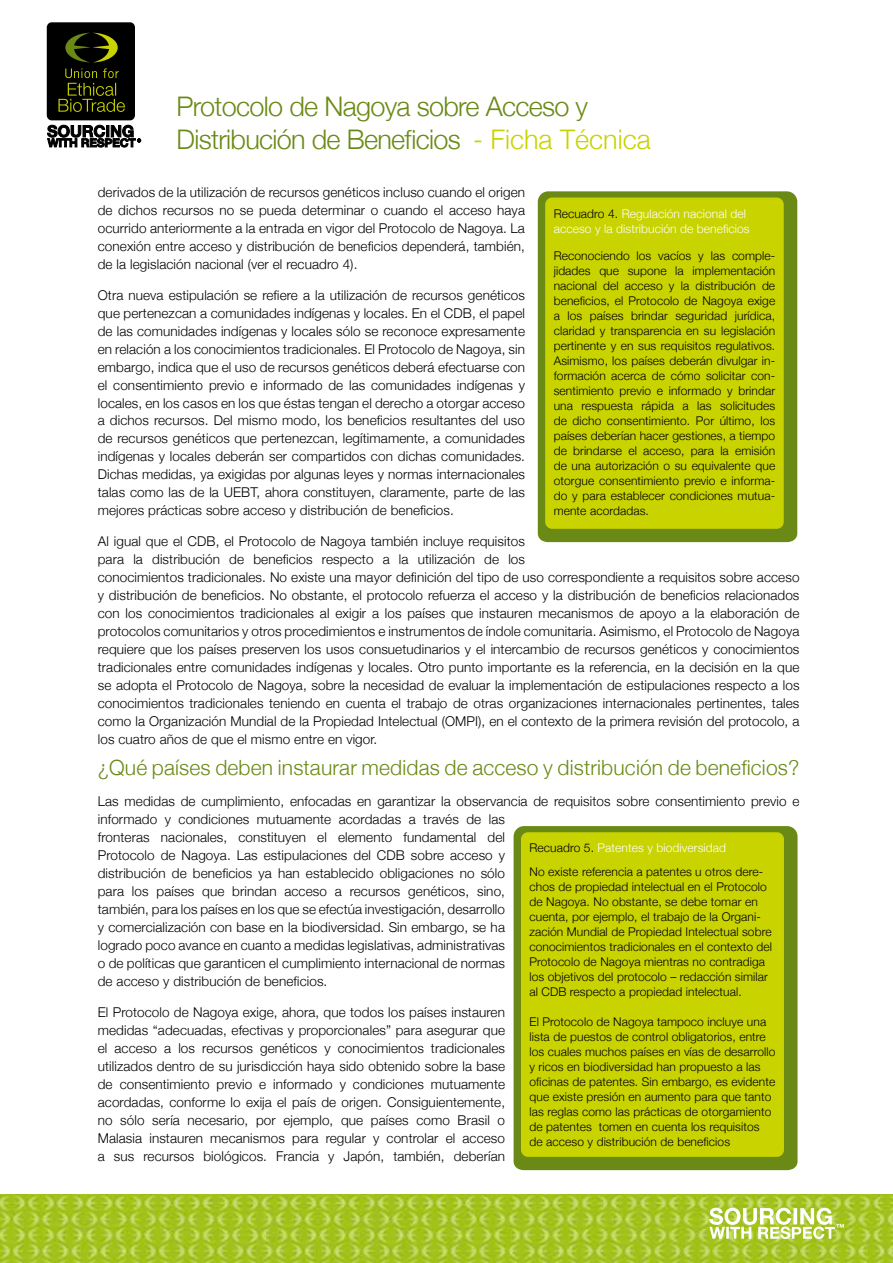
<style>
.page{position:relative;width:893px;height:1263px;background:#fff}
.page>*{position:absolute;margin:0;border:0;box-sizing:border-box;transform-origin:0 0}
.t1{font:300 27px/33px "Helvetica Neue";letter-spacing:-.025em;color:#6b8a15}
.t2{font:300 21px "Helvetica Neue";letter-spacing:.01em;color:#6b8a15}
.t3{font:300 13.5px/18px "Helvetica Neue";letter-spacing:.01em;color:#000;text-align:justify}
.t4{font:300 12px/15px "Helvetica Neue";letter-spacing:.01em;color:#000}
.t5{font:300 12px/15px "Helvetica Neue";letter-spacing:.01em;color:#fff}
.s1{color:#c8d300}
.s2{color:#000}
.s3{color:#fff}
</style>
<div class="page">
<img style="left:0;top:1195px;width:893px;height:68px">
<svg style="left:709px;top:1208px;width:135px;height:31px"></svg>
<svg style="left:47px;top:125px;width:94px;height:22px"></svg>
<div style="left:47px;top:22px;width:88px;height:98px;background:#000;border-radius:5px"></div>
<svg style="left:65px;top:33px;width:53px;height:29px"></svg>
<svg style="left:58px;top:68px;width:67px;height:44px"></svg>
<div style="left:538px;top:191px;width:259px;height:351px;background:#6b8a15"></div>
<div style="left:545px;top:198px;width:239px;height:331px;background:#c8d300;border-radius:7px"></div>
<div style="left:514px;top:826px;width:283px;height:344px;background:#6b8a15"></div>
<div style="left:521px;top:832px;width:263px;height:325px;background:#c8d300;border-radius:7px"></div>
<h1 class="t1" style="left:177px;top:90px;width:476px">Protocolo de Nagoya sobre Acceso y<br>Distribución de Beneficios <span class="s1">- Ficha Técnica</span></h1>
<p class="t3" style="left:98px;top:183px;width:429px">derivados de la utilización de recursos genéticos incluso cuando el origen de dichos recursos no se pueda determinar o cuando el acceso haya ocurrido anteriormente a la entrada en vigor del Protocolo de Nagoya. La conexión entre acceso y distribución de beneficios dependerá, también, de la legislación nacional (ver el recuadro 4).</p>
<p class="t3" style="left:98px;top:285px;width:429px">Otra nueva estipulación se refiere a la utilización de recursos genéticos que pertenezcan a comunidades indígenas y locales. En el CDB, el papel de las comunidades indígenas y locales sólo se reconoce expresamente en relación a los conocimientos tradicionales. El Protocolo de Nagoya, sin embargo, indica que el uso de recursos genéticos deberá efectuarse con el consentimiento previo e informado de las comunidades indígenas y locales, en los casos en los que éstas tengan el derecho a otorgar acceso a dichos recursos. Del mismo modo, los beneficios resultantes del uso de recursos genéticos que pertenezcan, legítimamente, a comunidades indígenas y locales deberán ser compartidos con dichas comunidades.<br>Dichas medidas, ya exigidas por algunas leyes y normas internacionales talas como las de la UEBT, ahora constituyen, claramente, parte de las mejores prácticas sobre acceso y distribución de beneficios.</p>
<p class="t3" style="left:98px;top:532px;width:703px;text-align:left">Al igual que el CDB, el Protocolo de Nagoya también incluye requisitos<br>para la distribución de beneficios respecto a la utilización de los<br>conocimientos tradicionales. No existe una mayor definición del tipo de uso correspondiente a requisitos sobre acceso y distribución de beneficios. No obstante, el protocolo refuerza el acceso y la distribución de beneficios relacionados con los conocimientos tradicionales al exigir a los países que instauren mecanismos de apoyo a la elaboración de protocolos comunitarios y otros procedimientos e instrumentos de índole comunitaria. Asimismo, el Protocolo de Nagoya requiere que los países preserven los usos consuetudinarios y el intercambio de recursos genéticos y conocimientos tradicionales entre comunidades indígenas y locales. Otro punto importante es la referencia, en la decisión en la que se adopta el Protocolo de Nagoya, sobre la necesidad de evaluar la implementación de estipulaciones respecto a los conocimientos tradicionales teniendo en cuenta el trabajo de otras organizaciones internacionales pertinentes, tales como la Organización Mundial de la Propiedad Intelectual (OMPI), en el contexto de la primera revisión del protocolo, a los cuatro años de que el mismo entre en vigor.</p>
<h2 class="t2" style="left:98px;top:755px;width:703px">¿Qué países deben instaurar medidas de acceso y distribución de beneficios?</h2>
<p class="t3" style="left:98px;top:792px;width:703px;text-align:left">Las medidas de cumplimiento, enfocadas en garantizar la observancia de requisitos sobre consentimiento previo e informado y condiciones mutuamente acordadas a través de las<br>fronteras nacionales, constituyen el elemento fundamental del<br>Protocolo de Nagoya. Las estipulaciones del CDB sobre acceso y<br>distribución de beneficios ya han establecido obligaciones no sólo<br>para los países que brindan acceso a recursos genéticos, sino,<br>también, para los países en los que se efectúa investigación, desarrollo<br>y comercialización con base en la biodiversidad. Sin embargo, se ha<br>logrado poco avance en cuanto a medidas legislativas, administrativas<br>o de políticas que garanticen el cumplimiento internacional de normas<br>de acceso y distribución de beneficios.</p>
<p class="t3" style="left:98px;top:1002px;width:409px">El Protocolo de Nagoya exige, ahora, que todos los países instauren medidas “adecuadas, efectivas y proporcionales” para asegurar que el acceso a los recursos genéticos y conocimientos tradicionales utilizados dentro de su jurisdicción haya sido obtenido sobre la base de consentimiento previo e informado y condiciones mutuamente acordadas, conforme lo exija el país de origen. Consiguientemente, no sólo sería necesario, por ejemplo, que países como Brasil o Malasia instauren mecanismos para regular y controlar el acceso a sus recursos biológicos. Francia y Japón, también, deberían</p>
<p class="t5" style="left:554px;top:206px;width:197px"><span class="s2">Recuadro 4.</span> Regulación nacional del acceso y la distribución de beneficios</p>
<p class="t4" style="left:554px;top:248px;width:223px;text-align:justify">Reconociendo los vacíos y las comple&shy;jidades que supone la implementación nacional del acceso y la distribución de beneficios, el Protocolo de Nagoya exige a los países brindar seguridad jurídica, claridad y transparencia en su legislación pertinente y en sus requisitos regulativos.<br>Asimismo, los países deberán divulgar in&shy;formación acerca de cómo solicitar con&shy;sentimiento previo e informado y brindar una respuesta rápida a las solicitudes de dicho consentimiento. Por último, los países deberían hacer gestiones, a tiempo de brindarse el acceso, para la emisión de una autorización o su equivalente que otorgue consentimiento previo e informa&shy;do y para establecer condiciones mutua&shy;mente acordadas.</p>
<p class="t4" style="left:529px;top:836px;width:235px;line-height:23.5px">Recuadro 5. <span class="s3">Patentes y biodiversidad<br></span>No existe referencia a patentes u otros dere-</p>
<p class="t4" style="left:529px;top:879px;width:244px">chos de propiedad intelectual en el Protocolo de Nagoya. No obstante, se debe tomar en cuenta, por ejemplo, el trabajo de la Organi&shy;zación Mundial de Propiedad Intelectual sobre conocimientos tradicionales en el contexto del Protocolo de Nagoya mientras no contradiga los objetivos del protocolo – redacción similar al CDB respecto a propiedad intelectual.</p>
<p class="t4" style="left:529px;top:1014px;width:247px">El Protocolo de Nagoya tampoco incluye una lista de puestos de control obligatorios, entre los cuales muchos países en vías de desarrollo y ricos en biodiversidad han propuesto a las oficinas de patentes. Sin embargo, es evidente que existe presión en aumento para que tanto las reglas como las prácticas de otorgamiento de patentes tomen en cuenta los requisitos de acceso y distribución de beneficios</p>
</div>
